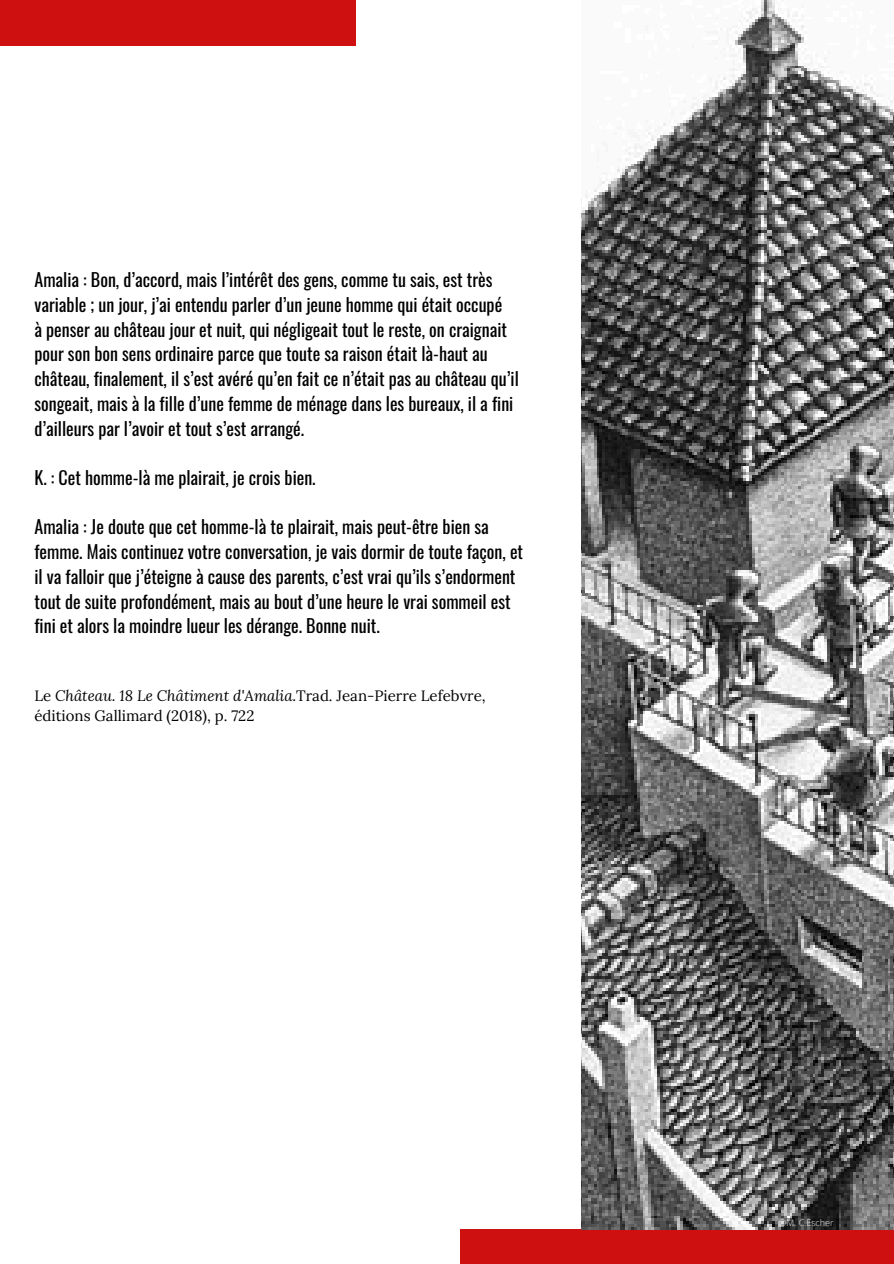
<style>
.page{position:relative;width:894px;height:1264px;background:#fff}
.page>*{position:absolute;margin:0;border:0;box-sizing:border-box;transform-origin:0 0}
.t1{font:18px/24.8px "Oswald";color:#000}
.t2{font:italic 15px "Lora";color:#000}
.t3{font:15px "Lora";color:#000}
.t4{font:300 9px "Open Sans";color:#eff0f2}
.s1{font-style:normal}
</style>
<div class="page">
<div style="left:459px;top:1229px;width:434px;height:34px;background:#cf1010"></div>
<div style="left:0;top:0;width:356px;height:45px;background:#cf1010"></div>
<img style="left:581px;top:0;width:312px;height:1229px">
<h1 class="t1" style="left:34px;top:267px;width:485px">Amalia : Bon, d’accord, mais l’intérêt des gens, comme tu sais, est très variable ; un jour, j’ai entendu parler d’un jeune homme qui était occupé<br>à penser au château jour et nuit, qui négligeait tout le reste, on craignait pour son bon sens ordinaire parce que toute sa raison était là-haut au château, finalement, il s’est avéré qu’en fait ce n’était pas au château qu’il songeait, mais à la fille d’une femme de ménage dans les bureaux, il a fini d’ailleurs par l’avoir et tout s’est arrangé.</h1>
<h1 class="t1" style="left:34px;top:464px;width:282px">K. : Cet homme-là me plairait, je crois bien.</h1>
<h1 class="t1" style="left:34px;top:514px;width:490px">Amalia : Je doute que cet homme-là te plairait, mais peut-être bien sa femme. Mais continuez votre conversation, je vais dormir de toute façon, et il va falloir que j’éteigne à cause des parents, c’est vrai qu’ils s’endorment</h1>
<h1 class="t1" style="left:34px;top:588px;width:477px">tout de suite profondément, mais au bout d’une heure le vrai sommeil est fini et alors la moindre lueur les dérange. Bonne nuit.</h1>
<h1 class="t2" style="left:34px;top:685px;width:452px"><span class="s1">Le</span> Château. 18 Le Châtiment d'Amalia.<span class="s1">Trad. Jean-Pierre Lefebvre,</span></h1>
<h2 class="t3" style="left:34px;top:706px;width:221px">éditions Gallimard (2018), p. 722</h2>
<p class="t4" style="left:778px;top:1216px;width:56px">©M. C.Escher</p>
</div>
